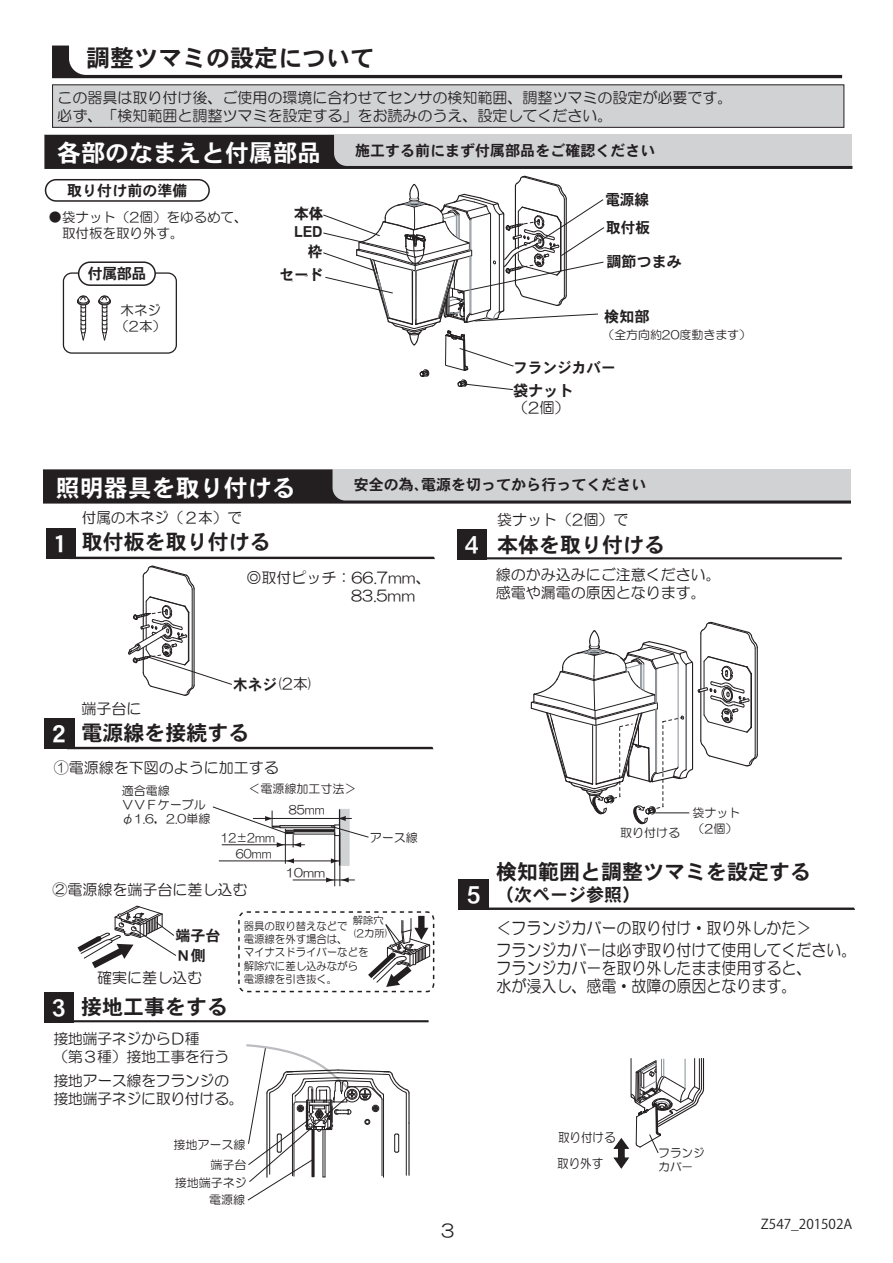
<style>
.page{position:relative;width:893px;height:1263px;background:#fff}
.page>*{position:absolute;margin:0;border:0;box-sizing:border-box;transform-origin:0 0}
.t1{font:24px "DFHS Gothic W7 WINP RKSJ H";color:#fff}
.t2{font:24px "DFHS Gothic W7 WINP RKSJ H";color:#231f20}
.t3{font:21px "DFHS Gothic W7 WINP RKSJ H";color:#231f20}
.t4{font:18px "DFHS Gothic W7 WINP RKSJ H";color:#231f20}
.t5{font:18px "HG Maru Gothic MPRO";color:#231f20}
.t6{font:16.65px/18px "HG Maru Gothic MPRO";color:#231f20;scale:.9 1}
.t7{font:15px/18px "HG Maru Gothic MPRO";color:#231f20}
.t8{font:15px/19.4px "DFHS Gothic W7 WINP RKSJ H";color:#231f20}
.t9{font:15px/18px "HG Maru Gothic MPRO";letter-spacing:-.025em;color:#231f20}
.t10{font:13.5px/16.5px "HG Maru Gothic MPRO";color:#231f20;text-align:center}
.t11{font:13.5px "Koz Go Pr 6 N";color:#231f20}
.t12{font:12.9px "HG Maru Gothic MPRO";color:#231f20;scale:.9 1}
.t13{font:12px/14.2px "HG Maru Gothic MPRO";color:#231f20}
.t14{font:12px/16px "HG Maru Gothic MPRO";color:#231f20;text-align:right;scale:.9 1}
.t15{font:11.85px "HG Maru Gothic MPRO";color:#231f20}
.t16{font:11.55px "HG Maru Gothic MPRO";color:#231f20}
.t17{font:10.95px/13.2px "HG Maru Gothic MPRO";color:#231f20;scale:.95 1}
.t18{font:10.35px/12.6px "HG Maru Gothic MPRO";color:#231f20}
.s1{font-family:"DFHS Gothic W7 WINP RKSJ H"}
.s2{font-size:24px;color:#fff}
</style>
<div class="page">
<div style="left:44px;top:992px;width:30px;height:30px;background:#231f20"></div>
<hr style="left:46px;top:1020px;width:383px;height:2px;background:#231f20">
<div style="left:52px;top:84px;width:792px;height:44px;background:#d1d2d4;border:1px solid #231f20"></div>
<svg style="left:52px;top:46px;width:790px;height:32px"></svg>
<div style="left:457px;top:529px;width:30px;height:30px;background:#231f20"></div>
<hr style="left:459px;top:557px;width:383px;height:2px;background:#231f20">
<svg style="left:45px;top:135px;width:807px;height:34px;background:#888788"></svg>
<svg style="left:238px;top:911px;width:197px;height:82px"></svg>
<div style="left:339px;top:809px;width:10px;height:57px;background:#d1d2d4"></div>
<hr style="left:339px;top:809px;width:1px;height:56px;background:#231f20">
<hr style="left:293px;top:880px;width:62px;height:1px;background:#231f20">
<hr style="left:334px;top:832px;width:1px;height:54px;background:#231f20">
<svg style="left:326px;top:877px;width:23px;height:5px"></svg>
<svg style="left:78px;top:905px;width:99px;height:63px"></svg>
<div style="left:45px;top:179px;width:165px;height:23px;border:2px solid #231f20;border-radius:11px"></div>
<div style="left:63px;top:272px;width:114px;height:82px;border:1px solid #231f20;border-radius:8px"></div>
<svg style="left:98px;top:295px;width:13px;height:46px"></svg>
<svg style="left:77px;top:295px;width:13px;height:46px"></svg>
<div style="left:79px;top:262px;width:76px;height:23px;background:#fff;border-radius:11px"></div>
<div style="left:78px;top:261px;width:78px;height:25px;border:2px solid #231f20;border-radius:11px"></div>
<div style="left:46px;top:528px;width:30px;height:31px;background:#231f20"></div>
<svg style="left:76px;top:557px;width:359px;height:2px"></svg>
<hr style="left:143px;top:576px;width:1px;height:50px;background:#231f20">
<hr style="left:192px;top:589px;width:1px;height:97px;background:#231f20">
<hr style="left:193px;top:589px;width:2px;height:96px;background:#231f20">
<svg style="left:142px;top:565px;width:53px;height:25px"></svg>
<div style="left:44px;top:719px;width:30px;height:30px;background:#231f20"></div>
<svg style="left:74px;top:747px;width:359px;height:2px"></svg>
<svg style="left:246px;top:1044px;width:164px;height:157px"></svg>
<hr style="left:312px;top:1129px;width:2px;height:48px;background:#231f20">
<div style="left:458px;top:879px;width:31px;height:31px;background:#231f20"></div>
<svg style="left:489px;top:907px;width:366px;height:3px"></svg>
<svg style="left:530px;top:621px;width:228px;height:203px"></svg>
<svg style="left:212px;top:806px;width:157px;height:58px"></svg>
<svg style="left:291px;top:175px;width:313px;height:215px"></svg>
<svg style="left:43px;top:469px;width:808px;height:34px;background:#8b8a8b"></svg>
<hr style="left:340px;top:832px;width:1px;height:54px;background:#231f20">
<svg style="left:613px;top:1058px;width:92px;height:111px"></svg>
<svg style="left:128px;top:597px;width:104px;height:99px"></svg>
<h1 class="t2" style="left:86px;top:46px;width:289px">調整ツマミの設定について</h1>
<p class="t7" style="left:57px;top:88px;width:676px">この器具は取り付け後、ご使用の環境に合わせてセンサの検知範囲、調整ツマミの設定が必要です。必ず、「検知範囲と調整ツマミを設定する」をお読みのうえ、設定してください。</p>
<h1 class="t1" style="left:57px;top:141px;width:265px">各部のなまえと付属部品</h1>
<p class="t8" style="left:355px;top:141px;width:301px">施工する前にまず付属部品をご確認ください</p>
<p class="t8" style="left:67px;top:181px;width:121px">取り付け前の準備</p>
<p class="t10" style="left:48px;top:208px;width:201px;text-align:left">●袋ナット（2個）をゆるめて、　取付板を取り外す。</p>
<p class="t8" style="left:88px;top:264px;width:60px">付属部品</p>
<p class="t10" style="left:115px;top:301px;width:52px">木ネジ（2本）</p>
<p class="t8" style="left:294px;top:205px;width:31px">本体</p>
<p class="t8" style="left:294px;top:223px;width:30px">LED</p>
<p class="t8" style="left:308px;top:243px;width:16px">枠</p>
<p class="t8" style="left:279px;top:265px;width:45px">セード</p>
<p class="t8" style="left:605px;top:190px;width:45px">電源線</p>
<p class="t8" style="left:606px;top:218px;width:45px">取付板</p>
<p class="t8" style="left:607px;top:252px;width:77px">調節つまみ</p>
<p class="t8" style="left:604px;top:308px;width:47px">検知部</p>
<p class="t15" style="left:602px;top:328px;width:150px">（全方向約20度動きます）</p>
<p class="t8" style="left:513px;top:358px;width:104px">フランジカバー</p>
<p class="t8" style="left:513px;top:381px;width:62px">袋ナット</p>
<p class="t7" style="left:513px;top:399px;width:58px">（2個）</p>
<h1 class="t1" style="left:56px;top:475px;width:241px">照明器具を取り付ける</h1>
<p class="t8" style="left:354px;top:476px;width:294px">安全の為、電源を切ってから行ってください</p>
<h1 class="t1" style="left:49px;top:531px;width:25px">１</h1>
<p class="t7" style="left:82px;top:508px;width:162px">付属の木ネジ（２本）で</p>
<h2 class="t3" style="left:82px;top:532px;width:191px">取付板を取り付ける</h2>
<p class="t7" style="left:351px;top:568px;width:81px;text-indent:-105px">◎取付ピッチ：66.7mm、<br>83.5mm</p>
<h1 class="t1" style="left:465px;top:532px;width:15px">4</h1>
<p class="t7" style="left:497px;top:511px;width:133px">袋ナット（2個）で</p>
<h2 class="t3" style="left:497px;top:534px;width:169px">本体を取り付ける</h2>
<p class="t7" style="left:496px;top:565px;width:226px">線のかみ込みにご注意ください。感電や漏電の原因となります。</p>
<h1 class="t1" style="left:47px;top:721px;width:26px">２</h1>
<p class="t7" style="left:233px;top:674px;width:81px"><span class="s1">木ネジ</span>(2本)</p>
<p class="t7" style="left:82px;top:699px;width:61px">端子台に</p>
<h2 class="t3" style="left:82px;top:722px;width:169px">電源線を接続する</h2>
<p class="t7" style="left:54px;top:759px;width:226px">①電源線を下図のように加工する</p>
<p class="t13" style="left:122px;top:783px;width:90px">適合電線<br>ＶＶＦケーブルφ1.6，2.0単線</p>
<p class="t14" style="left:220px;top:829px;width:63px">12±2mm<br>60mm</p>
<p class="t13" style="left:248px;top:782px;width:109px">＜電源線加工寸法＞</p>
<p class="t14" style="left:289px;top:802px;width:42px">85mm</p>
<p class="t7" style="left:52px;top:881px;width:196px">②電源線を端子台に差し込む</p>
<p class="t13" style="left:285px;top:865px;width:42px">10mm</p>
<p class="t13" style="left:370px;top:831px;width:49px">アース線</p>
<p class="t8" style="left:175px;top:927px;width:46px">端子台<br>Ｎ側</p>
<p class="t7" style="left:97px;top:968px;width:106px">確実に差し込む</p>
<h2 class="t3" style="left:52px;top:996px;width:178px"><span class="s2">3</span> 接地工事をする</h2>
<p class="t9" style="left:53px;top:1030px;width:177px">接地端子ネジからＤ種<br>（第３種）接地工事を行う</p>
<p class="t9" style="left:53px;top:1072px;width:192px">接地アース線をフランジの接地端子ネジに取り付ける。</p>
<p class="t18" style="left:353px;top:914px;width:37px">解除穴(2カ所)</p>
<p class="t17" style="left:244px;top:919px;width:133px">器具の取り替えなどで<br>電源線を外す場合は、<br>マイナスドライバーなどを解除穴に差し込みながら電源線を引き抜く。</p>
<p class="t13" style="left:174px;top:1138px;width:73px">接地アース線</p>
<p class="t13" style="left:210px;top:1158px;width:37px">端子台</p>
<p class="t13" style="left:175px;top:1176px;width:73px">接地端子ネジ</p>
<p class="t13" style="left:209px;top:1192px;width:37px">電源線</p>
<h1 class="t1" style="left:467px;top:882px;width:15px">5</h1>
<p class="t13" style="left:620px;top:803px;width:122px;line-height:19.8px;text-align:right">袋ナット<br>取り付ける （2個）</p>
<h2 class="t3" style="left:496px;top:861px;width:317px">検知範囲と調整ツマミを設定する</h2>
<p class="t4" style="left:496px;top:886px;width:145px">（次ページ参照）</p>
<p class="t6" style="left:496px;top:919px;width:351px">＜フランジカバーの取り付け・取り外しかた＞</p>
<p class="t6" style="left:496px;top:941px;width:401px">フランジカバ－は必ず取り付けて使用してください。フランジカバ－を取り外したまま使用すると、<br>水が浸入し、感電・故障の原因となります。</p>
<p class="t12" style="left:558px;top:1131px;width:66px">取り付ける</p>
<p class="t16" style="left:658px;top:1147px;width:48px">フランジ</p>
<p class="t12" style="left:557px;top:1157px;width:53px">取り外す</p>
<p class="t16" style="left:658px;top:1161px;width:36px">カバ－</p>
<p class="t5" style="left:441px;top:1222px;width:15px">3</p>
<p class="t11" style="left:761px;top:1217px;width:93px">Z547_201502A</p>
</div>
